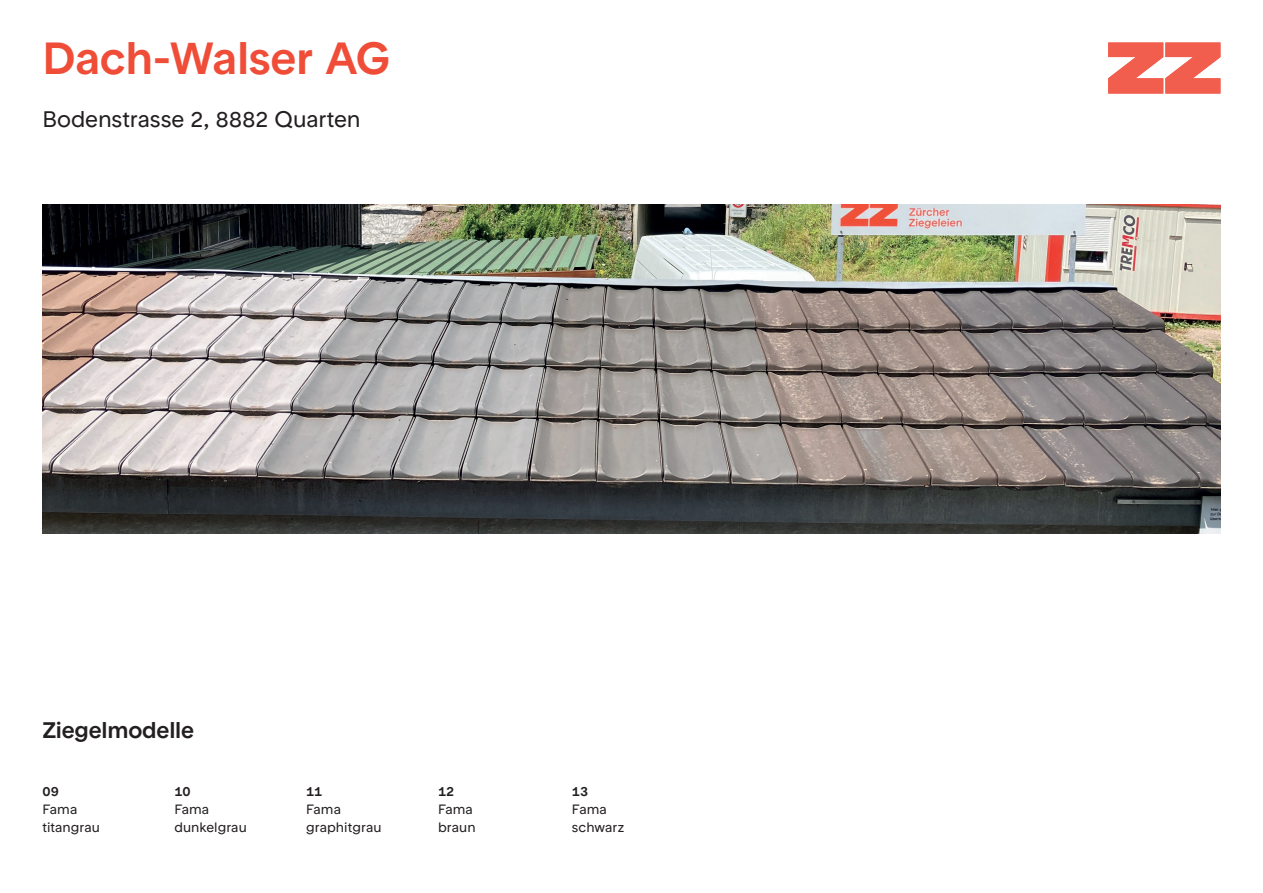
<style>
.page{position:relative;width:1263px;height:893px;background:#fff}
.page>*{position:absolute;margin:0;border:0;box-sizing:border-box;transform-origin:0 0}
.t1{font:500 45px "ZZ Rondelle";letter-spacing:-.01em;color:#ef4d37}
.t2{font:22.5px "ZZ Rondelle";letter-spacing:-.01em;color:#231f20}
.t3{font:500 22.5px "ZZ Rondelle";letter-spacing:-.005em;color:#231f20}
.t4{font:13.5px/18px "ZZ Rondelle";color:#231f20}
.t5{font:500 13.5px "ZZ Rondelle";color:#231f20}
</style>
<div class="page">
<svg style="left:1108px;top:43px;width:112px;height:51px"></svg>
<img style="left:43px;top:204px;width:1177px;height:329px">
<h1 class="t1" style="left:43px;top:31px;width:349px">Dach-Walser AG</h1>
<h2 class="t2" style="left:43px;top:106px;width:320px">Bodenstrasse 2, 8882 Quarten</h2>
<h2 class="t3" style="left:43px;top:717px;width:153px">Ziegelmodelle</h2>
<p class="t5" style="left:43px;top:783px;width:18px">09</p>
<p class="t4" style="left:43px;top:800px;width:59px">Fama titangrau</p>
<p class="t5" style="left:174px;top:783px;width:18px">10</p>
<p class="t4" style="left:174px;top:800px;width:74px">Fama dunkelgrau</p>
<p class="t5" style="left:306px;top:783px;width:18px">11</p>
<p class="t4" style="left:306px;top:800px;width:77px">Fama graphitgrau</p>
<p class="t5" style="left:438px;top:783px;width:18px">12</p>
<p class="t4" style="left:438px;top:800px;width:39px">Fama braun</p>
<p class="t5" style="left:572px;top:783px;width:18px">13</p>
<p class="t4" style="left:572px;top:800px;width:54px">Fama schwarz</p>
</div>
